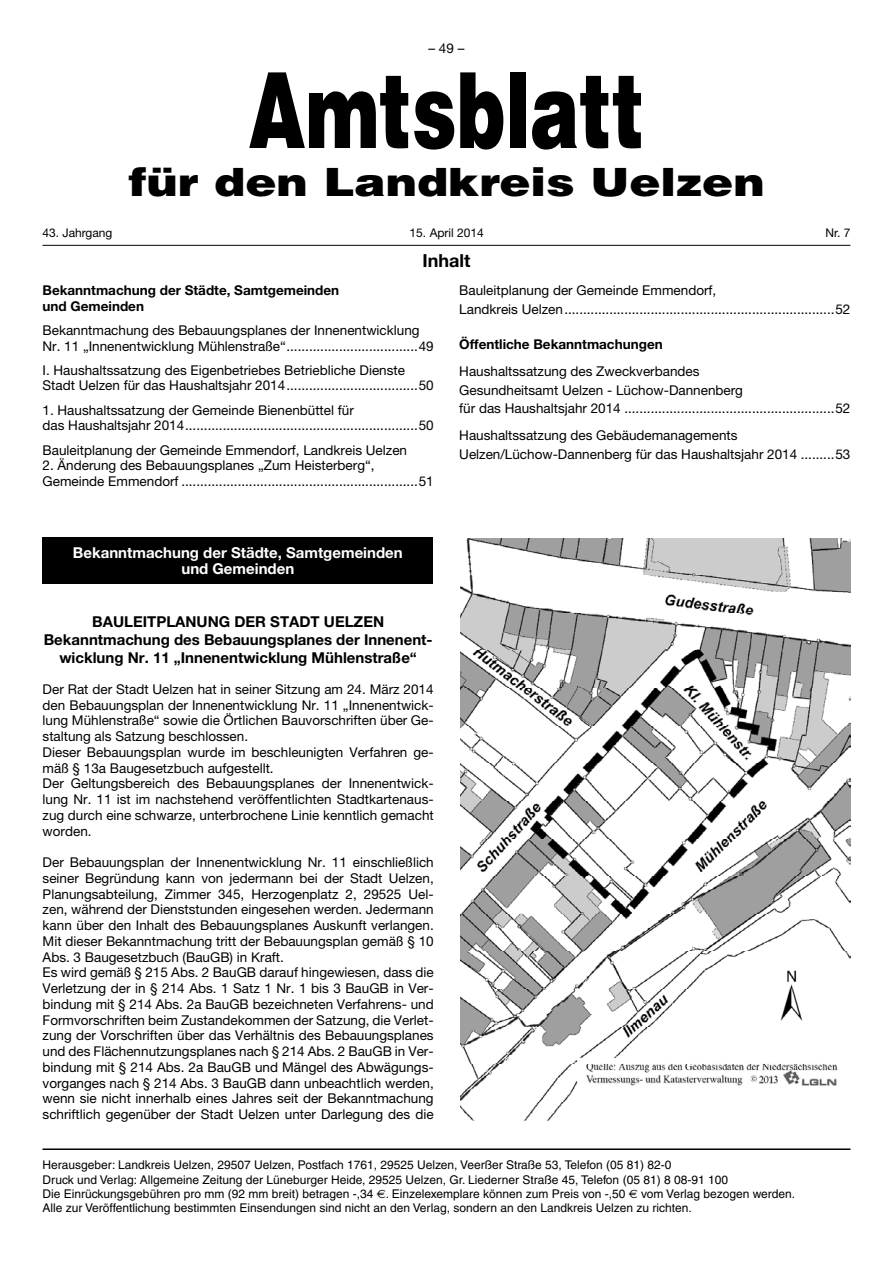
<style>
.page{position:relative;width:893px;height:1263px;background:#fff}
.page>*{position:absolute;margin:0;border:0;box-sizing:border-box;transform-origin:0 0}
.t1{font:900 105px "Helvetica";color:#000;scale:.7 1}
.t2{font:900 39px "Helvetica";color:#000;scale:1.2 1}
.t3{font:700 18px "Helvetica Neue";color:#000}
.t4{font:700 15px/18px "Helvetica Neue";color:#000;text-align:center}
.t5{font:700 15px/16.5px "Helvetica Neue";color:#fff;text-align:center}
.t6{font:13.5px/15.8px "Helvetica Neue";color:#000}
.t7{font:700 13.5px/15.8px "Helvetica Neue";color:#000}
.t8{font:12px/14.4px "Helvetica";color:#000}
.t9{font:12px "Helvetica Neue";color:#000}
.s1{font-family:"Euro Sans"}
</style>
<div class="page">
<hr style="left:43px;top:245px;width:807px;height:1px;background:#000">
<hr style="left:43px;top:1148px;width:807px;height:2px;background:#000">
<div style="left:43px;top:537px;width:390px;height:47px;background:#000"></div>
<img style="left:461px;top:538px;width:389px;height:583px">
<p class="t6" style="left:428px;top:40px;width:38px">– 49 –</p>
<h1 class="t1" style="left:248px;top:42px;width:567px">Amtsblatt</h1>
<h2 class="t2" style="left:128px;top:156px;width:532px">für den Landkreis Uelzen</h2>
<p class="t9" style="left:410px;top:226px;width:76px">15. April 2014</p>
<h3 class="t3" style="left:422px;top:249px;width:49px">Inhalt</h3>
<p class="t9" style="left:43px;top:226px;width:71px">43. Jahrgang</p>
<p class="t9" style="left:825px;top:226px;width:26px">Nr. 7</p>
<p class="t7" style="left:43px;top:282px;width:298px">Bekanntmachung der Städte, Samtgemeinden und Gemeinden</p>
<p class="t6" style="left:43px;top:322px;width:393px">Bekanntmachung des Bebauungsplanes der Innenentwicklung<br>Nr. 11 „Innenentwicklung Mühlenstraße“...................................49</p>
<p class="t6" style="left:43px;top:362px;width:364px">I. Haushaltssatzung des Eigenbetriebes Betriebliche Dienste<br>Stadt Uelzen für das Haushaltsjahr 2014</p>
<p class="t6" style="left:419px;top:378px;width:17px">50</p>
<p class="t6" style="left:43px;top:402px;width:393px">1. Haushaltssatzung der Gemeinde Bienenbüttel für<br>das Haushaltsjahr 2014..............................................................50</p>
<p class="t6" style="left:43px;top:442px;width:366px">Bauleitplanung der Gemeinde Emmendorf, Landkreis Uelzen</p>
<p class="t6" style="left:43px;top:457px;width:393px">2. Änderung des Bebauungsplanes „Zum Heisterberg“,<br>Gemeinde Emmendorf ...............................................................51</p>
<p class="t5" style="left:73px;top:544px;width:331px">Bekanntmachung der Städte, Samtgemeinden und Gemeinden</p>
<p class="t4" style="left:44px;top:612px;width:390px">BAULEITPLANUNG DER STADT UELZEN<br>Bekanntmachung des Bebauungsplanes der Innenent&shy;wicklung Nr. 11 „Innenentwicklung Mühlenstraße“</p>
<p class="t6" style="left:43px;top:681px;width:393px">Der Rat der Stadt Uelzen hat in seiner Sitzung am 24. März 2014 den Bebauungsplan der Innenentwicklung Nr. 11 „Innenentwick&shy;lung Mühlenstraße“ sowie die Örtlichen Bauvorschriften über Ge&shy;staltung als Satzung beschlossen.<br>Dieser Bebauungsplan wurde im beschleunigten Verfahren ge&shy;mäß § 13a Baugesetzbuch aufgestellt.<br>Der Geltungsbereich des Bebauungsplanes der Innenentwick&shy;lung Nr. 11 ist im nachstehend veröffentlichten Stadtkartenaus&shy;zug durch eine schwarze, unterbrochene Linie kenntlich gemacht worden.</p>
<p class="t6" style="left:43px;top:854px;width:393px">Der Bebauungsplan der Innenentwicklung Nr. 11 einschließlich seiner Begründung kann von jedermann bei der Stadt Uelzen, Planungsabteilung, Zimmer 345, Herzogenplatz 2, 29525 Uel&shy;zen, während der Dienststunden eingesehen werden. Jedermann kann über den Inhalt des Bebauungsplanes Auskunft verlangen.<br>Mit dieser Bekanntmachung tritt der Bebauungsplan gemäß § 10<br>Abs. 3 Baugesetzbuch (BauGB) in Kraft.<br>Es wird gemäß § 215 Abs. 2 BauGB darauf hingewiesen, dass die Verletzung der in § 214 Abs. 1 Satz 1 Nr. 1 bis 3 BauGB in Ver&shy;bindung mit § 214 Abs. 2a BauGB bezeichneten Verfahrens- und Formvorschriften beim Zustandekommen der Satzung, die Verlet&shy;zung der Vorschriften über das Verhältnis des Bebauungsplanes und des Flächennutzungsplanes nach § 214 Abs. 2 BauGB in Ver&shy;bindung mit § 214 Abs. 2a BauGB und Mängel des Abwägungs&shy;vorganges nach § 214 Abs. 3 BauGB dann unbeachtlich werden, wenn sie nicht innerhalb eines Jahres seit der Bekanntmachung schriftlich gegenüber der Stadt Uelzen unter Darlegung des die</p>
<p class="t6" style="left:459px;top:281px;width:393px;line-height:18.6px">Bauleitplanung der Gemeinde Emmendorf,<br>Landkreis Uelzen........................................................................52</p>
<p class="t7" style="left:459px;top:336px;width:205px">Öffentliche Bekanntmachungen</p>
<p class="t6" style="left:459px;top:362px;width:393px;line-height:18.6px">Haushaltssatzung des Zweckverbandes<br>Gesundheitsamt Uelzen - Lüchow-Dannenberg<br>für das Haushaltsjahr 2014 ........................................................52</p>
<p class="t6" style="left:459px;top:426px;width:393px;line-height:18.6px">Haushaltssatzung des Gebäudemanagements<br>Uelzen/Lüchow-Dannenberg für das Haushaltsjahr 2014 .........53</p>
<p class="t8" style="left:43px;top:1158px;width:754px">Herausgeber: Landkreis Uelzen, 29507 Uelzen, Postfach 1761, 29525 Uelzen, Veerßer Straße 53, Telefon (05 81) 82-0<br>Druck und Verlag: Allgemeine Zeitung der Lüneburger Heide, 29525 Uelzen, Gr. Liederner Straße 45, Telefon (05 81) 8 08-91 100<br>Die Einrückungsgebühren pro mm (92 mm breit) betragen -,34 <span class="s1">€</span>. Einzelexemplare können zum Preis von -,50 <span class="s1">€</span> vom Verlag bezogen werden.<br>Alle zur Veröffentlichung bestimmten Einsendungen sind nicht an den Verlag, sondern an den Landkreis Uelzen zu richten.</p>
</div>
